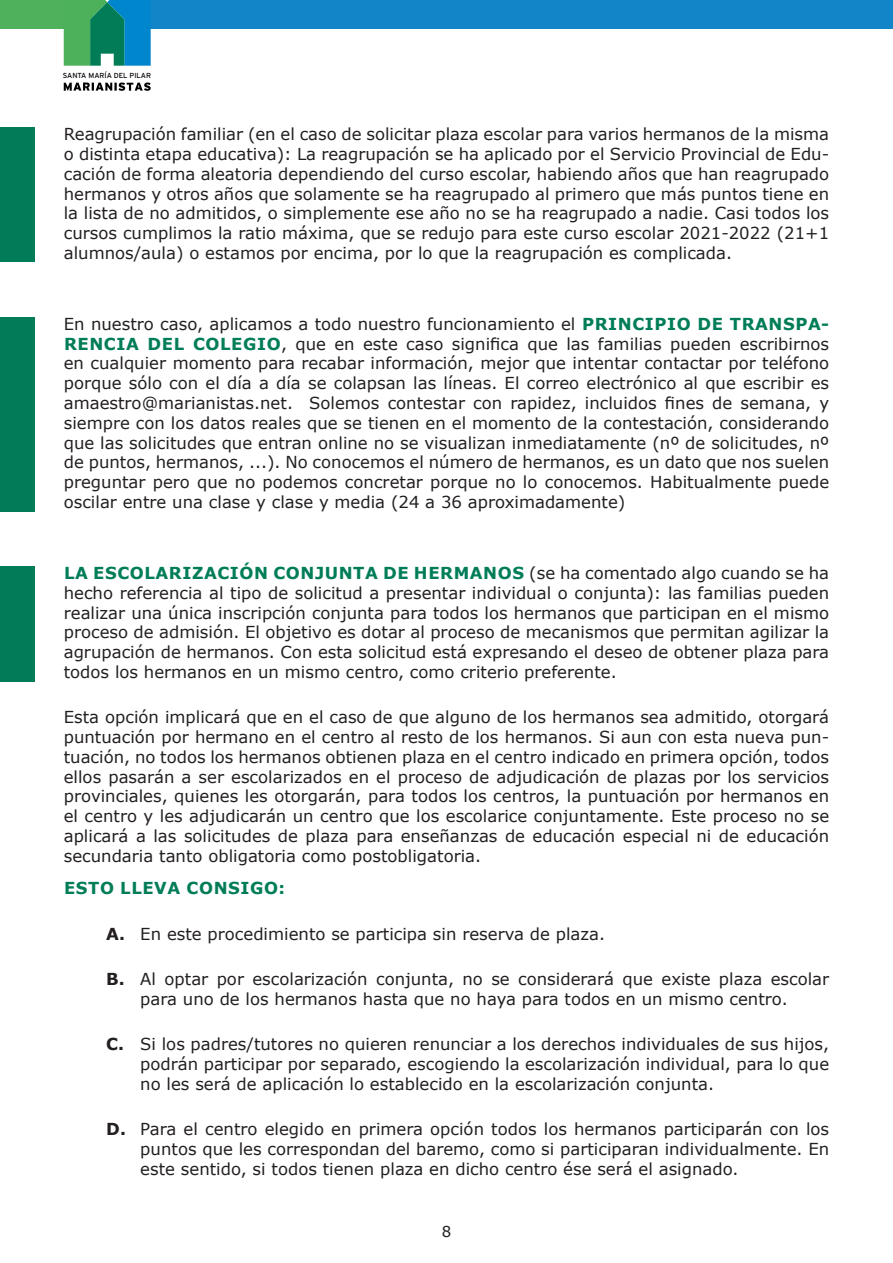
<style>
.page{position:relative;width:893px;height:1263px;background:#fff}
.page>*{position:absolute;margin:0;border:0;box-sizing:border-box;transform-origin:0 0}
.V_-_Nivel_1{font:16.5px/19.8px "Verdana";color:#231f20;text-align:justify}
.t1{font:700 16.5px "Verdana";letter-spacing:.035em;color:#007d58}
.t2{font:15px "Verdana";color:#231f20}
.t3{font:7.35px "Interstate";color:#000}
.s1{font-weight:700;color:#007d58}
.s2{font-weight:700}
</style>
<div class="page">
<div style="left:128px;top:0;width:765px;height:29px;background:#1285c8"></div>
<div style="left:0;top:0;width:88px;height:29px;background:#4fb15c"></div>
<svg style="left:64px;top:0;width:87px;height:66px"></svg>
<svg style="left:64px;top:83px;width:87px;height:8px"></svg>
<div style="left:0;top:128px;width:34px;height:134px;background:#007d58"></div>
<div style="left:0;top:317px;width:34px;height:194px;background:#007d58"></div>
<div style="left:0;top:566px;width:34px;height:115px;background:#007d58"></div>
<p class="t3" style="left:63px;top:71px;width:90px">SANTA MARÍA DEL PILAR</p>
<p class="V_-_Nivel_1" style="left:64px;top:124px;width:767px">Reagrupación familiar (en el caso de solicitar plaza escolar para varios hermanos de la misma o distinta etapa educativa): La reagrupación se ha aplicado por el Servicio Provincial de Edu&shy;cación de forma aleatoria dependiendo del curso escolar, habiendo años que han reagrupado hermanos y otros años que solamente se ha reagrupado al primero que más puntos tiene en la lista de no admitidos, o simplemente ese año no se ha reagrupado a nadie. Casi todos los cursos cumplimos la ratio máxima, que se redujo para este curso escolar 2021-2022 (21+1 alumnos/aula) o estamos por encima, por lo que la reagrupación es complicada.</p>
<p class="V_-_Nivel_1" style="left:64px;top:314px;width:767px">En nuestro caso, aplicamos a todo nuestro funcionamiento el <span class="s1">PRINCIPIO DE TRANSPA-RENCIA DEL COLEGIO</span>, que en este caso significa que las familias pueden escribirnos en cualquier momento para recabar información, mejor que intentar contactar por teléfono porque sólo con el día a día se colapsan las líneas. El correo electrónico al que escribir es amaestro@marianistas.net. Solemos contestar con rapidez, incluidos fines de semana, y siempre con los datos reales que se tienen en el momento de la contestación, considerando que las solicitudes que entran online no se visualizan inmediatamente (nº de solicitudes, nº de puntos, hermanos, ...). No conocemos el número de hermanos, es un dato que nos suelen preguntar pero que no podemos concretar porque no lo conocemos. Habitualmente puede oscilar entre una clase y clase y media (24 a 36 aproximadamente)</p>
<p class="V_-_Nivel_1" style="left:64px;top:563px;width:767px"><span class="s1">LA ESCOLARIZACIÓN CONJUNTA DE HERMANOS</span> (se ha comentado algo cuando se ha hecho referencia al tipo de solicitud a presentar individual o conjunta): las familias pueden realizar una única inscripción conjunta para todos los hermanos que participan en el mismo proceso de admisión. El objetivo es dotar al proceso de mecanismos que permitan agilizar la agrupación de hermanos. Con esta solicitud está expresando el deseo de obtener plaza para todos los hermanos en un mismo centro, como criterio preferente.</p>
<p class="V_-_Nivel_1" style="left:64px;top:707px;width:767px">Esta opción implicará que en el caso de que alguno de los hermanos sea admitido, otorgará puntuación por hermano en el centro al resto de los hermanos. Si aun con esta nueva pun&shy;tuación, no todos los hermanos obtienen plaza en el centro indicado en primera opción, todos ellos pasarán a ser escolarizados en el proceso de adjudicación de plazas por los servicios provinciales, quienes les otorgarán, para todos los centros, la puntuación por hermanos en el centro y les adjudicarán un centro que los escolarice conjuntamente. Este proceso no se aplicará a las solicitudes de plaza para enseñanzas de educación especial ni de educación secundaria tanto obligatoria como postobligatoria.</p>
<p class="t1" style="left:64px;top:877px;width:222px">ESTO LLEVA CONSIGO:</p>
<p class="V_-_Nivel_1" style="left:106px;top:924px;width:500px"><span class="s2">A.</span> En este procedimiento se participa sin reserva de plaza.</p>
<p class="V_-_Nivel_1" style="left:106px;top:969px;width:724px;text-align:center"><span class="s2">B.</span> Al optar por escolarización conjunta, no se considerará que existe plaza escolar para uno de los hermanos hasta que no haya para todos en un mismo centro.</p>
<p class="V_-_Nivel_1" style="left:140px;top:1034px;width:690px;text-indent:-34px"><span class="s2">C.</span> Si los padres/tutores no quieren renunciar a los derechos individuales de sus hijos, podrán participar por separado, escogiendo la escolarización individual, para lo que no les será de aplicación lo establecido en la escolarización conjunta.</p>
<p class="V_-_Nivel_1" style="left:140px;top:1119px;width:690px;text-indent:-34px"><span class="s2">D.</span> Para el centro elegido en primera opción todos los hermanos participarán con los puntos que les correspondan del baremo, como si participaran individualmente. En este sentido, si todos tienen plaza en dicho centro ése será el asignado.</p>
<p class="t2" style="left:442px;top:1221px;width:11px">8</p>
</div>
